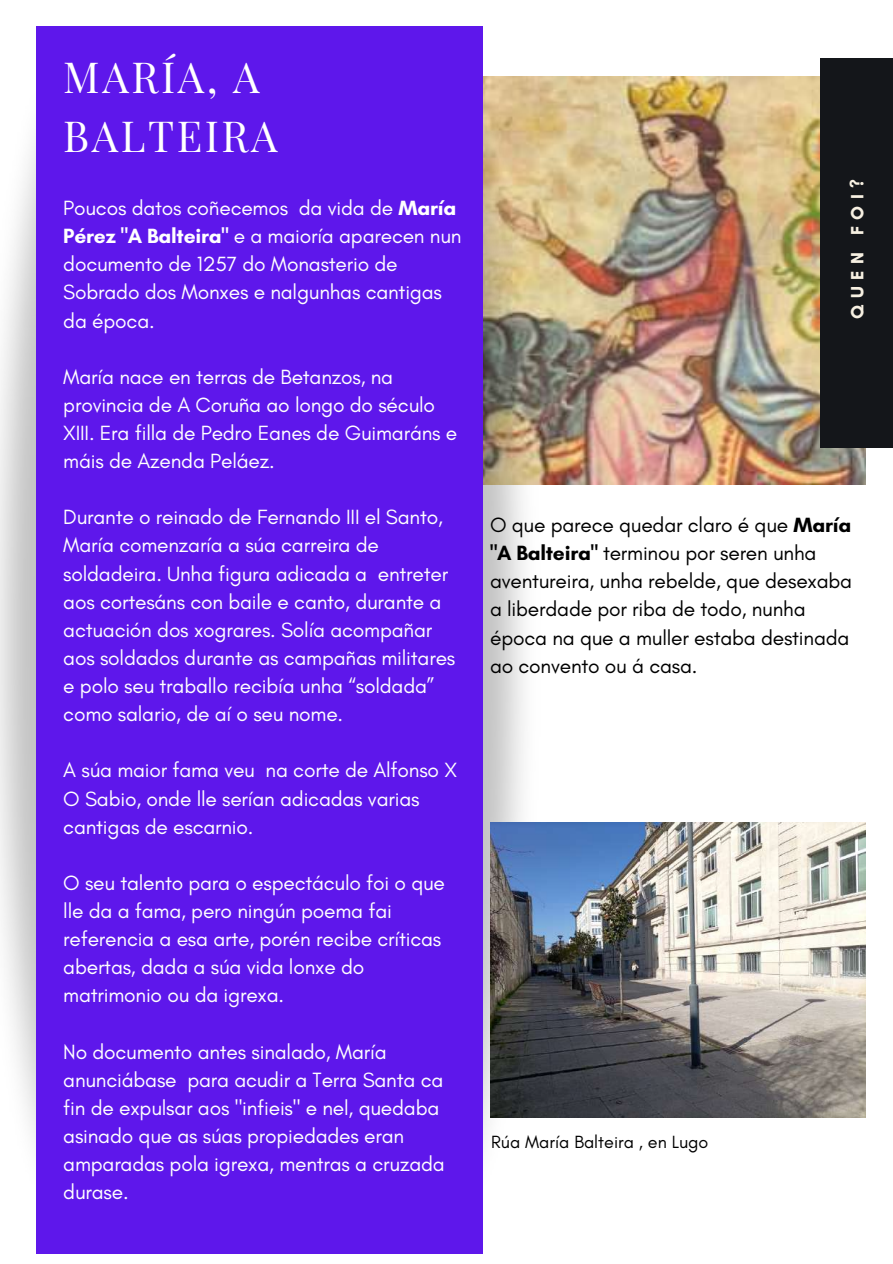
<style>
.page{position:relative;width:893px;height:1264px;background:#fff}
.page>*{position:absolute;margin:0;border:0;box-sizing:border-box;transform-origin:0 0}
.t1{font:42px/58.5px "Playfair Display";letter-spacing:.06em;color:#fff}
.t2{font:21px/28px "Glacial Indifference";letter-spacing:-.01em;color:#fff}
.t3{font:21px/28px "Glacial Indifference";letter-spacing:-.01em;color:#000}
.t4{font:700 18.15px "Glacial Indifference";letter-spacing:.35em;color:#f7f0e2}
.t5{font:18px "Glacial Indifference";color:#000}
.s1{font-weight:700}
</style>
<div class="page">
<img style="left:599px;top:77px;width:266px;height:407px">
<div style="left:820px;top:59px;width:72px;height:389px;background:#14161a"></div>
<img style="left:0;top:136px;width:153px;height:1118px">
<img style="left:366px;top:76px;width:233px;height:1178px">
<div style="left:36px;top:26px;width:447px;height:1227px;background:#5e17eb"></div>
<img style="left:490px;top:822px;width:375px;height:295px">
<h1 class="t1" style="left:63px;top:46px;width:216px">MARÍA, A<br>BALTEIRA</h1>
<p class="t2" style="left:63px;top:194px;width:399px">Poucos datos coñecemos da vida de <span class="s1">María Pérez "A Balteira"</span> e a maioría aparecen nun documento de 1257 do Monasterio de Sobrado dos Monxes e nalgunhas cantigas da época.</p>
<p class="t2" style="left:63px;top:362px;width:395px">María nace en terras de Betanzos, na provincia de A Coruña ao longo do século XIII. Era filla de Pedro Eanes de Guimaráns e máis de Azenda Peláez.</p>
<p class="t2" style="left:63px;top:503px;width:393px">Durante o reinado de Fernando III el Santo, María comenzaría a súa carreira de soldadeira. Unha figura adicada a entreter aos cortesáns con baile e canto, durante a actuación dos xograres. Solía acompañar aos soldados durante as campañas militares e polo seu traballo recibía unha “soldada” como salario, de aí o seu nome.</p>
<p class="t2" style="left:63px;top:756px;width:395px">A súa maior fama veu na corte de Alfonso X<br>O Sabio, onde lle serían adicadas varias cantigas de escarnio.</p>
<p class="t2" style="left:63px;top:868px;width:383px">O seu talento para o espectáculo foi o que lle da a fama, pero ningún poema fai referencia a esa arte, porén recibe críticas abertas, dada a súa vida lonxe do matrimonio ou da igrexa.</p>
<p class="t2" style="left:63px;top:1037px;width:383px">No documento antes sinalado, María anunciábase para acudir a Terra Santa ca fin de expulsar aos "infieis" e nel, quedaba asinado que as súas propiedades eran amparadas pola igrexa, mentras a cruzada durase.</p>
<p class="t4" style="left:846px;top:318px;width:141px;rotate:-90deg">QUEN FOI?</p>
<p class="t3" style="left:490px;top:510px;width:364px">O que parece quedar claro é que <span class="s1">María "A Balteira"</span> terminou por seren unha aventureira, unha rebelde, que desexaba a liberdade por riba de todo, nunha época na que a muller estaba destinada ao convento ou á casa.</p>
<p class="t5" style="left:491px;top:1130px;width:219px">Rúa María Balteira , en Lugo</p>
</div>
